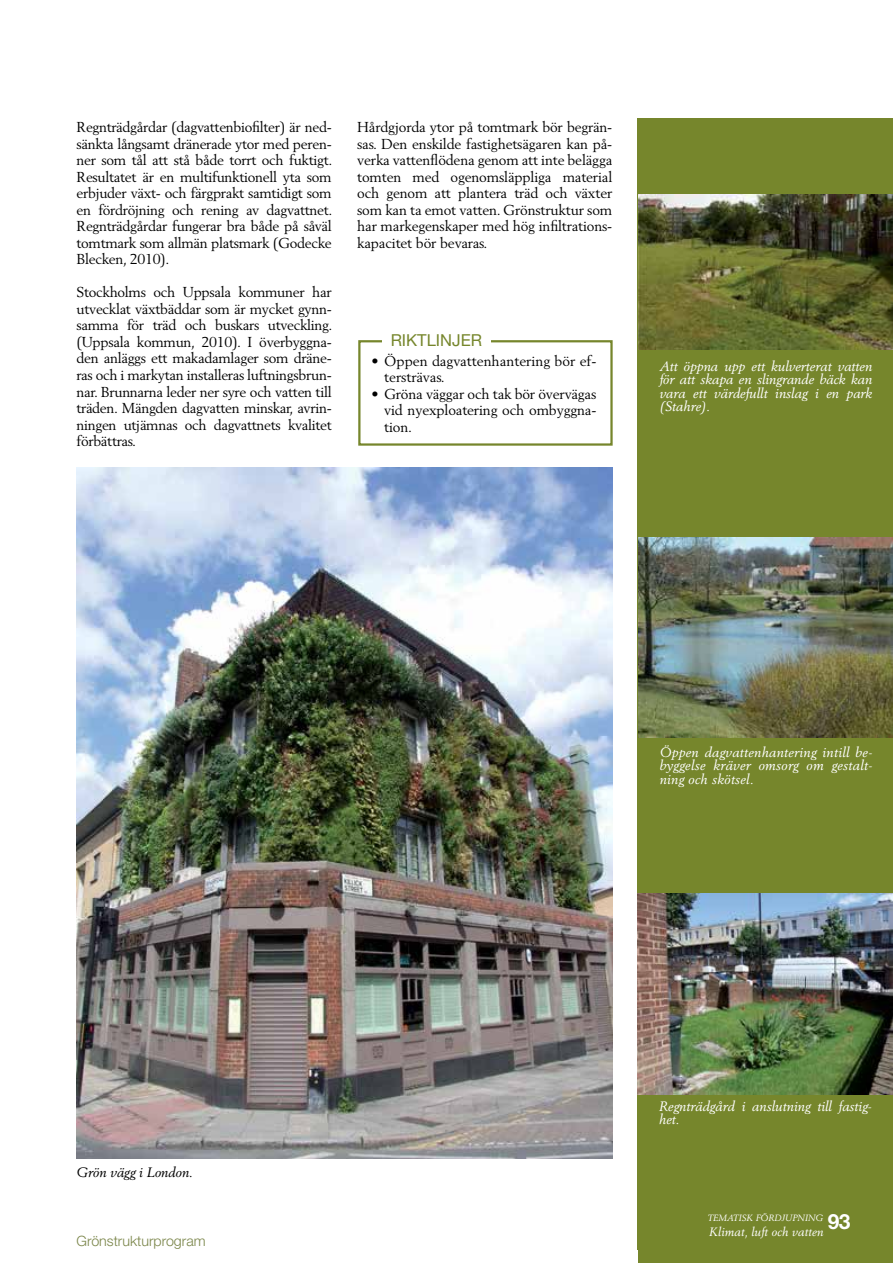
<style>
.page{position:relative;width:893px;height:1263px;background:#fff}
.page>*{position:absolute;margin:0;border:0;box-sizing:border-box;transform-origin:0 0}
.t1{font:700 21px "Helvetica Neue LT Std";color:#fff}
.Riktlinjeruta_rubrik{font:16.5px "Helvetica Neue LT Std";color:#76862c}
.Brödtext{font:14.25px/16.5px "Berling LT Std";letter-spacing:-.01em;color:#000;text-align:justify}
.t2{font:300 14.25px "Helvetica Neue LT Std";color:#7a8549}
.Bildtext{font:italic 13.5px/13.5px "Berling LT Std";color:#fff;text-align:justify}
.Bildtext_vit{font:italic 13.5px/13.5px "Berling LT Std";letter-spacing:.02em;color:#fff;text-align:justify}
.Bildtext-2{font:italic 13.5px "Berling LT Std";color:#000}
.t3{font:italic 12px "Berling LT Std";letter-spacing:.01em;color:#fff}
.Innehållsförteckning{font:italic 9px "Berling LT Std";color:#fff}
</style>
<div class="page">
<div style="left:638px;top:1178px;width:255px;height:85px;background:#76862c"></div>
<div style="left:638px;top:118px;width:255px;height:1132px;background:#76862c"></div>
<img style="left:638px;top:537px;width:255px;height:201px">
<img style="left:77px;top:468px;width:535px;height:690px">
<img style="left:638px;top:194px;width:255px;height:156px">
<img style="left:638px;top:893px;width:255px;height:201px">
<div style="left:358px;top:340px;width:255px;height:106px;border:2px solid #76862c"></div>
<div style="left:382px;top:334px;width:108px;height:27px;background:#fff"></div>
<p class="Brödtext" style="left:77px;top:119px;width:257px">Regnträdgårdar (dagvattenbiofilter) är ned&shy;sänkta långsamt dränerade ytor med peren&shy;ner som tål att stå både torrt och fuktigt.<br>Resultatet är en multifunktionell yta som erbjuder växt- och färgprakt samtidigt som en fördröjning och rening av dagvattnet.<br>Regnträdgårdar fungerar bra både på såväl tomtmark som allmän platsmark (Godecke Blecken, 2010).</p>
<p class="Brödtext" style="left:77px;top:284px;width:257px">Stockholms och Uppsala kommuner har utvecklat växtbäddar som är mycket gynn&shy;samma för träd och buskars utveckling. (Uppsala kommun, 2010). I överbyggna&shy;den anläggs ett makadamlager som dräne&shy;ras och i markytan installeras luftningsbrun&shy;nar. Brunnarna leder ner syre och vatten till träden. Mängden dagvatten minskar, avrin&shy;ningen utjämnas och dagvattnets kvalitet förbättras.</p>
<p class="Brödtext" style="left:357px;top:119px;width:257px">Hårdgjorda ytor på tomtmark bör begrän&shy;sas. Den enskilde fastighetsägaren kan på&shy;verka vattenflödena genom att inte belägga tomten med ogenomsläppliga material och genom att plantera träd och växter som kan ta emot vatten. Grönstruktur som har markegenskaper med hög infiltrations&shy;kapacitet bör bevaras.</p>
<p class="Riktlinjeruta_rubrik" style="left:391px;top:330px;width:93px">RIKTLINJER</p>
<p class="Brödtext" style="left:384px;top:352px;width:214px;text-indent:-13px">• Öppen dagvattenhantering bör ef&shy;tersträvas.</p>
<p class="Brödtext" style="left:384px;top:385px;width:214px;text-indent:-13px">• Gröna väggar och tak bör övervägas vid nyexploatering och ombyggna&shy;tion.</p>
<p class="Bildtext" style="left:660px;top:359px;width:214px">Att öppna upp ett kulverterat vatten för att skapa en slingrande bäck kan vara ett värdefullt inslag i en park (Stahre).</p>
<p class="Bildtext_vit" style="left:660px;top:745px;width:214px">Öppen dagvattenhantering intill be&shy;byggelse kräver omsorg om gestalt&shy;ning och skötsel.</p>
<p class="Bildtext-2" style="left:77px;top:1164px;width:118px">Grön vägg i London.</p>
<p class="t2" style="left:77px;top:1232px;width:131px">Grönstrukturprogram</p>
<p class="Bildtext" style="left:659px;top:1099px;width:214px">Regnträdgård i anslutning till fastig&shy;het.</p>
<p class="Innehållsförteckning" style="left:708px;top:1213px;width:117px">TEMATISK FÖRDJUPNING</p>
<p class="t3" style="left:709px;top:1225px;width:116px">Klimat, luft och vatten</p>
<h1 class="t1" style="left:828px;top:1209px;width:24px">93</h1>
</div>
